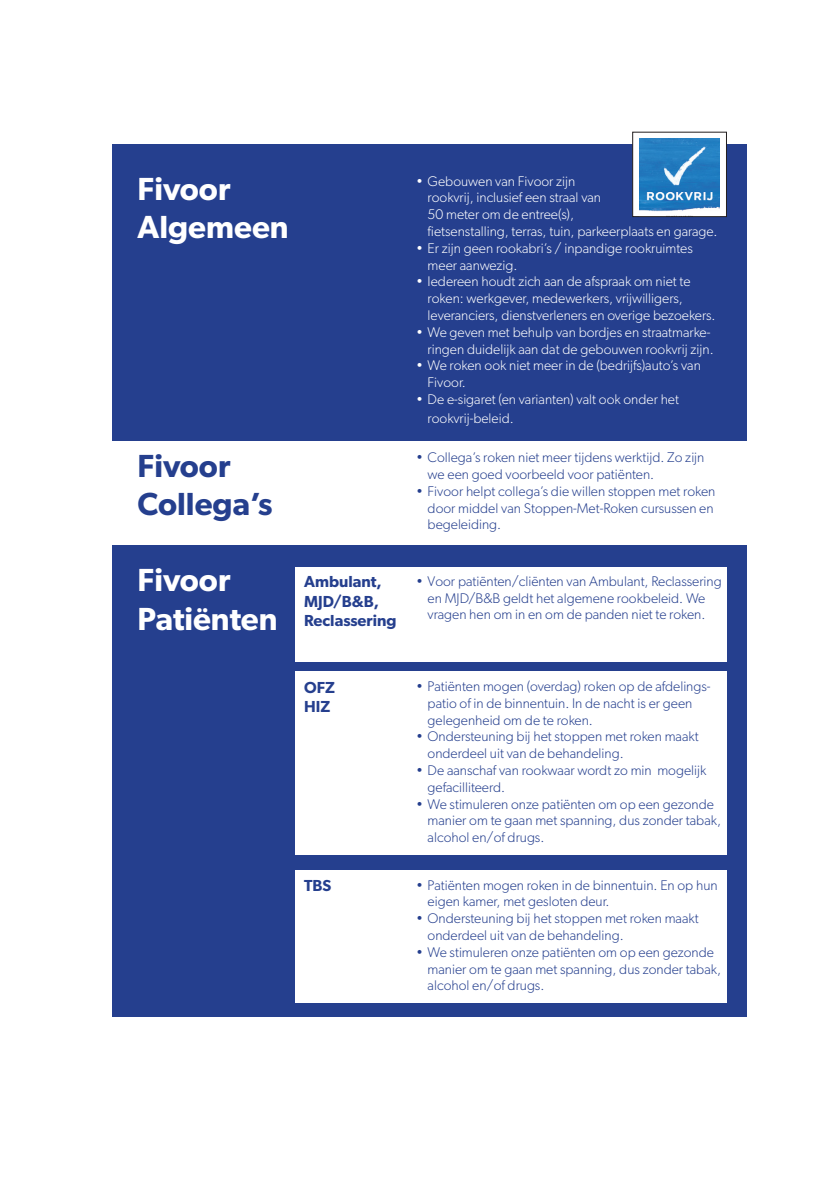
<style>
.page{position:relative;width:840px;height:1191px;background:#fff}
.page>*{position:absolute;margin:0;border:0;box-sizing:border-box;transform-origin:0 0}
.t1{font:600 32px "Gibson";color:#fff}
.t2{font:600 32px "Gibson";color:#253f8e}
.t3{font:600 16px "Gibson";color:#253f8e}
.t4{font:300 14px/16.8px "Gibson";color:#253f8e}
.t5{font:300 14px/16.8px "Gibson";color:#fff}
</style>
<div class="page">
<div style="left:112px;top:145px;width:634px;height:296px;background:#253f8e"></div>
<div style="left:112px;top:540px;width:634px;height:476px;background:#253f8e"></div>
<div style="left:112px;top:441px;width:634px;height:103px;background:#fff"></div>
<div style="left:295px;top:567px;width:431px;height:94px;background:#fff"></div>
<div style="left:295px;top:671px;width:431px;height:184px;background:#fff"></div>
<div style="left:295px;top:870px;width:431px;height:132px;background:#fff"></div>
<svg style="left:631px;top:131px;width:96px;height:87px;background:#659ecc"></svg>
<p class="t1" style="left:137px;top:170px;width:94px">Fivoor</p>
<p class="t1" style="left:137px;top:208px;width:152px">Algemeen</p>
<p class="t2" style="left:137px;top:446px;width:94px">Fivoor</p>
<p class="t2" style="left:137px;top:485px;width:136px">Collega’s</p>
<p class="t1" style="left:137px;top:561px;width:94px">Fivoor</p>
<p class="t1" style="left:137px;top:599px;width:141px">Patiënten</p>
<p class="t3" style="left:304px;top:572px;width:79px">Ambulant,</p>
<p class="t3" style="left:304px;top:591px;width:76px">MJD/B&amp;B,</p>
<p class="t3" style="left:304px;top:610px;width:94px">Reclassering</p>
<p class="t3" style="left:304px;top:677px;width:32px">OFZ</p>
<p class="t3" style="left:304px;top:696px;width:28px">HIZ</p>
<p class="t3" style="left:304px;top:876px;width:29px">TBS</p>
<p class="t5" style="left:427px;top:172px;width:291px;text-indent:-11px">• Gebouwen van Fivoor zijn<br>rookvrij, inclusief een straal van<br>50 meter om de entree(s),<br>fietsenstalling, terras, tuin, parkeerplaats en garage.</p>
<p class="t5" style="left:427px;top:239px;width:266px;text-indent:-11px">• Er zijn geen rookabri’s / inpandige rookruimtes meer aanwezig.</p>
<p class="t5" style="left:427px;top:273px;width:289px;text-indent:-11px">• Iedereen houdt zich aan de afspraak om niet te roken: werkgever, medewerkers, vrijwilligers, leveranciers, dienstverleners en overige bezoekers.</p>
<p class="t5" style="left:416px;top:323px;width:299px;text-align:right">• We geven met behulp van bordjes en straatmarke&shy;ringen duidelijk aan dat de gebouwen rookvrij zijn.</p>
<p class="t5" style="left:427px;top:357px;width:274px;text-indent:-11px">• We roken ook niet meer in de (bedrijfs)auto’s van<br>Fivoor.</p>
<p class="t5" style="left:427px;top:389px;width:253px;line-height:19.2px;text-indent:-11px">• De e-sigaret (en varianten) valt ook onder het rookvrij-beleid.</p>
<p class="t4" style="left:427px;top:449px;width:278px;text-indent:-11px">• Collega’s roken niet meer tijdens werktijd. Zo zijn we een goed voorbeeld voor patiënten.</p>
<p class="t4" style="left:427px;top:482px;width:289px;text-indent:-11px">• Fivoor helpt collega’s die willen stoppen met roken door middel van Stoppen-Met-Roken cursussen en begeleiding.</p>
<p class="t4" style="left:416px;top:572px;width:307px;text-align:center">• Voor patiënten/cliënten van Ambulant, Reclassering en MJD/B&amp;B geldt het algemene rookbeleid. We vragen hen om in en om de panden niet te roken.</p>
<p class="t4" style="left:427px;top:677px;width:284px;text-indent:-11px">• Patiënten mogen (overdag) roken op de afdelings&shy;patio of in de binnentuin. In de nacht is er geen gelegenheid om de te roken.</p>
<p class="t4" style="left:427px;top:728px;width:272px;text-indent:-11px">• Ondersteuning bij het stoppen met roken maakt onderdeel uit van de behandeling.</p>
<p class="t4" style="left:427px;top:761px;width:280px;text-indent:-11px">• De aanschaf van rookwaar wordt zo min mogelijk gefacilliteerd.</p>
<p class="t4" style="left:427px;top:795px;width:295px;text-indent:-11px">• We stimuleren onze patiënten om op een gezonde manier om te gaan met spanning, dus zonder tabak, alcohol en/of drugs.</p>
<p class="t4" style="left:427px;top:876px;width:291px;text-indent:-11px">• Patiënten mogen roken in de binnentuin. En op hun eigen kamer, met gesloten deur.</p>
<p class="t4" style="left:427px;top:909px;width:272px;text-indent:-11px">• Ondersteuning bij het stoppen met roken maakt onderdeel uit van de behandeling.</p>
<p class="t4" style="left:427px;top:943px;width:295px;text-indent:-11px">• We stimuleren onze patiënten om op een gezonde manier om te gaan met spanning, dus zonder tabak, alcohol en/of drugs.</p>
</div>
